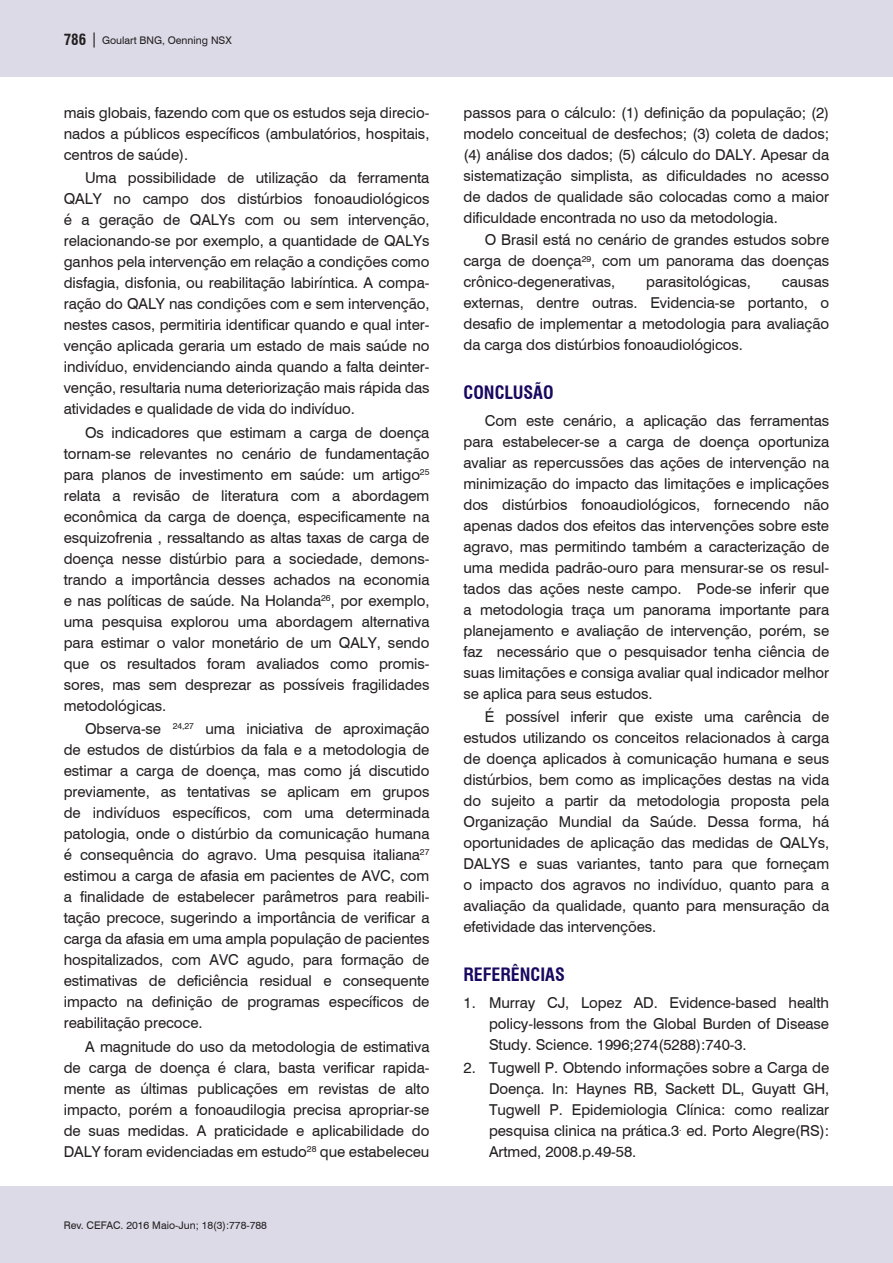
<style>
.page{position:relative;width:893px;height:1263px;background:#fff}
.page>*{position:absolute;margin:0;border:0;box-sizing:border-box;transform-origin:0 0}
.Nivel_1{font:700 condensed 18px "Swiss 721 BT";color:#18085f}
.Corpo_do_texto{font:15px/21px "Swiss 721 BT";letter-spacing:-.005em;color:#231f20;text-align:justify}
.t1{font:10.5px "Swiss 721 BT";color:#231f20}
.s1{font-weight:700;font-stretch:condensed;font-size:15px}
.s2{font-size:15px}
</style>
<div class="page">
<div style="left:0;top:1186px;width:893px;height:77px;background:#dcdae7"></div>
<div style="left:0;top:0;width:893px;height:77px;background:#dcdae7"></div>
<p class="t1" style="left:64px;top:33px;width:169px"><span class="s1">786</span> <span class="s2">|</span> Goulart BNG, Oenning NSX</p>
<p class="Corpo_do_texto" style="left:64px;top:101px;width:367px">mais globais, fazendo com que os estudos seja direcio&shy;nados a públicos específicos (ambulatórios, hospitais, centros de saúde).</p>
<p class="Corpo_do_texto" style="left:64px;top:167px;width:367px;text-indent:21px">Uma possibilidade de utilização da ferramenta QALY no campo dos distúrbios fonoaudiológicos é a geração de QALYs com ou sem intervenção, relacionando-se por exemplo, a quantidade de QALYs ganhos pela intervenção em relação a condições como disfagia, disfonia, ou reabilitação labiríntica. A compa&shy;ração do QALY nas condições com e sem intervenção, nestes casos, permitiria identificar quando e qual inter&shy;venção aplicada geraria um estado de mais saúde no indivíduo, envidenciando ainda quando a falta deinter&shy;venção, resultaria numa deteriorização mais rápida das atividades e qualidade de vida do indivíduo.</p>
<p class="Corpo_do_texto" style="left:64px;top:421px;width:367px;text-indent:21px">Os indicadores que estimam a carga de doença tornam-se relevantes no cenário de fundamentação para planos de investimento em saúde: um artigo<sup>25 </sup>relata a revisão de literatura com a abordagem econômica da carga de doença, especificamente na esquizofrenia , ressaltando as altas taxas de carga de doença nesse distúrbio para a sociedade, demons&shy;trando a importância desses achados na economia e nas políticas de saúde. Na Holanda<sup>26</sup>, por exemplo, uma pesquisa explorou uma abordagem alternativa para estimar o valor monetário de um QALY, sendo que os resultados foram avaliados como promis&shy;sores, mas sem desprezar as possíveis fragilidades metodológicas.</p>
<p class="Corpo_do_texto" style="left:64px;top:718px;width:367px;text-indent:21px">Observa-se <sup>24,27</sup> uma iniciativa de aproximação de estudos de distúrbios da fala e a metodologia de estimar a carga de doença, mas como já discutido previamente, as tentativas se aplicam em grupos de indivíduos específicos, com uma determinada patologia, onde o distúrbio da comunicação humana é consequência do agravo. Uma pesquisa italiana<sup>27 </sup>estimou a carga de afasia em pacientes de AVC, com a finalidade de estabelecer parâmetros para reabili&shy;tação precoce, sugerindo a importância de verificar a carga da afasia em uma ampla população de pacientes hospitalizados, com AVC agudo, para formação de estimativas de deficiência residual e consequente impacto na definição de programas específicos de reabilitação precoce.</p>
<p class="Corpo_do_texto" style="left:64px;top:1035px;width:367px;text-indent:21px">A magnitude do uso da metodologia de estimativa de carga de doença é clara, basta verificar rapida&shy;mente as últimas publicações em revistas de alto impacto, porém a fonoaudilogia precisa apropriar-se de suas medidas. A praticidade e aplicabilidade do DALY foram evidenciadas em estudo<sup>28</sup> que estabeleceu</p>
<p class="t1" style="left:64px;top:1218px;width:205px">Rev. CEFAC. 2016 Maio-Jun; 18(3):778-788</p>
<p class="Corpo_do_texto" style="left:463px;top:101px;width:367px">passos para o cálculo: (1) definição da população; (2) modelo conceitual de desfechos; (3) coleta de dados; (4) análise dos dados; (5) cálculo do DALY. Apesar da sistematização simplista, as dificuldades no acesso de dados de qualidade são colocadas como a maior dificuldade encontrada no uso da metodologia.</p>
<p class="Corpo_do_texto" style="left:463px;top:229px;width:367px;text-indent:21px">O Brasil está no cenário de grandes estudos sobre carga de doença<sup>29</sup>, com um panorama das doenças crônico-degenerativas,</p>
<p class="Corpo_do_texto" style="left:646px;top:271px;width:106px">parasitológicas,</p>
<p class="Corpo_do_texto" style="left:463px;top:271px;width:367px;text-indent:318px">causas externas, dentre outras. Evidencia-se portanto, o desafio de implementar a metodologia para avaliação da carga dos distúrbios fonoaudiológicos.</p>
<p class="Nivel_1" style="left:463px;top:382px;width:92px">CONCLUSÃO</p>
<p class="Corpo_do_texto" style="left:463px;top:410px;width:367px;text-indent:21px">Com este cenário, a aplicação das ferramentas para estabelecer-se a carga de doença oportuniza avaliar as repercussões das ações de intervenção na minimização do impacto das limitações e implicações dos distúrbios fonoaudiológicos, fornecendo não apenas dados dos efeitos das intervenções sobre este agravo, mas permitindo também a caracterização de uma medida padrão-ouro para mensurar-se os resul&shy;tados das ações neste campo. Pode-se inferir que a metodologia traça um panorama importante para planejamento e avaliação de intervenção, porém, se faz necessário que o pesquisador tenha ciência de suas limitações e consiga avaliar qual indicador melhor se aplica para seus estudos.</p>
<p class="Corpo_do_texto" style="left:463px;top:706px;width:367px;text-indent:21px">É possível inferir que existe uma carência de estudos utilizando os conceitos relacionados à carga de doença aplicados à comunicação humana e seus distúrbios, bem como as implicações destas na vida do sujeito a partir da metodologia proposta pela Organização Mundial da Saúde. Dessa forma, há oportunidades de aplicação das medidas de QALYs, DALYS e suas variantes, tanto para que forneçam o impacto dos agravos no indivíduo, quanto para a avaliação da qualidade, quanto para mensuração da efetividade das intervenções.</p>
<p class="Nivel_1" style="left:463px;top:963px;width:103px">REFERÊNCIAS</p>
<p class="Corpo_do_texto" style="left:489px;top:991px;width:342px;text-indent:-26px">1. Murray CJ, Lopez AD. Evidence-based health policy-lessons from the Global Burden of Disease Study. Science. 1996;274(5288):740-3.</p>
<p class="Corpo_do_texto" style="left:489px;top:1056px;width:342px;text-indent:-26px">2. Tugwell P. Obtendo informações sobre a Carga de Doença. In: Haynes RB, Sackett DL, Guyatt GH, Tugwell P. Epidemiologia Clínica: como realizar pesquisa clinica na prática.3<sup>.</sup> ed. Porto Alegre(RS):<br>Artmed, 2008.p.49-58.</p>
</div>
